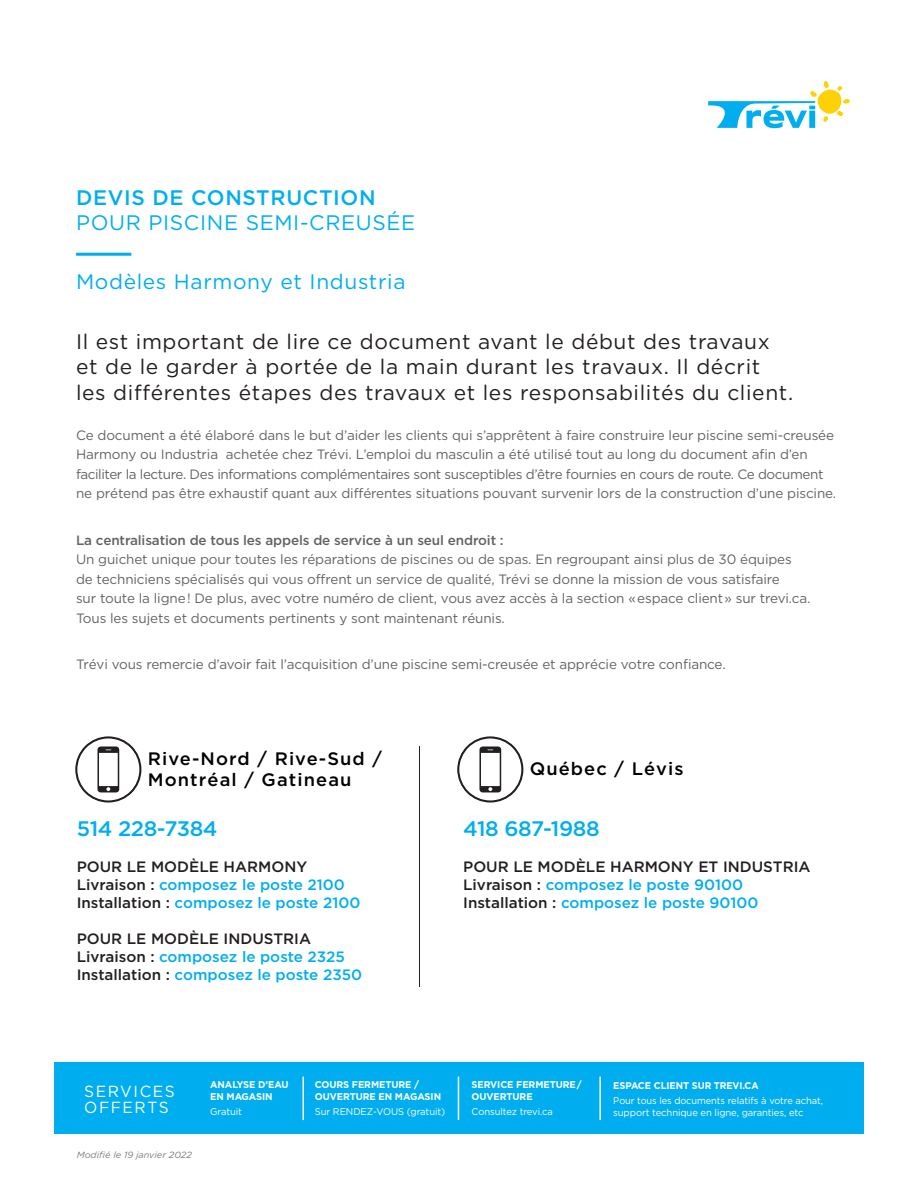
<style>
.page{position:relative;width:918px;height:1188px;background:#fff}
.page>*{position:absolute;margin:0;border:0;box-sizing:border-box;transform-origin:0 0}
.t1{font:21px/25.5px "Gotham";letter-spacing:.03em;color:#231f20}
.t2{font:21px "Gotham";letter-spacing:.03em;color:#00aeef}
.t3{font:500 21px "Gotham";letter-spacing:-.02em;color:#00aeef}
.t4{font:500 21px "Gotham";letter-spacing:.015em;color:#00aeef}
.t5{font:500 18px/21.6px "Gotham";letter-spacing:.06em;color:#000}
.t6{font:16.05px/16px "Gotham";letter-spacing:.1em;color:#fff}
.t7{font:500 15px/18px "Gotham";color:#231f20}
.t8{font:13.5px/19.5px "Gotham";letter-spacing:-.01em;color:#636366}
.t9{font:500 13.5px "Gotham";letter-spacing:-.01em;color:#636366}
.t10{font:700 9.75px/12px "Gotham";letter-spacing:-.01em;color:#fff}
.t11{font:9.75px/12px "Gotham";letter-spacing:-.01em;color:#fff;scale:.95 1}
.t12{font:9.75px "Gotham";letter-spacing:-.01em;color:#fff}
.t13{font:italic 9px "Gotham";color:#797b7e}
.s1{color:#00aeef}
</style>
<div class="page">
<svg style="left:708px;top:81px;width:142px;height:47px"></svg>
<hr style="left:76px;top:253px;width:55px;height:3px;background:#00aeef">
<div style="left:54px;top:1063px;width:810px;height:71px;background:#00aeef"></div>
<hr style="left:302px;top:1077px;width:2px;height:43px;background:#fff">
<hr style="left:458px;top:1077px;width:1px;height:43px;background:#fff">
<hr style="left:599px;top:1077px;width:2px;height:43px;background:#fff">
<hr style="left:420px;top:746px;width:1px;height:241px;background:#231f20">
<svg style="left:75px;top:736px;width:67px;height:67px"></svg>
<svg style="left:457px;top:736px;width:67px;height:67px"></svg>
<h1 class="t4" style="left:76px;top:185px;width:301px">DEVIS DE CONSTRUCTION</h1>
<h1 class="t2" style="left:76px;top:211px;width:341px">POUR PISCINE SEMI-CREUSÉE</h1>
<h1 class="t2" style="left:76px;top:270px;width:331px">Modèles Harmony et Industria</h1>
<h1 class="t1" style="left:76px;top:328px;width:719px">Il est important de lire ce document avant le début des travaux et de le garder à portée de la main durant les travaux. Il décrit les différentes étapes des travaux et les responsabilités du client.</h1>
<p class="t8" style="left:76px;top:425px;width:762px">Ce document a été élaboré dans le but d’aider les clients qui s’apprêtent à faire construire leur piscine semi-creusée Harmony ou Industria achetée chez Trévi. L’emploi du masculin a été utilisé tout au long du document afin d’en faciliter la lecture. Des informations complémentaires sont susceptibles d’être fournies en cours de route. Ce document ne prétend pas être exhaustif quant aux différentes situations pouvant survenir lors de la construction d’une piscine.</p>
<p class="t9" style="left:76px;top:532px;width:429px">La centralisation de tous les appels de service à un seul endroit :</p>
<p class="t8" style="left:76px;top:550px;width:736px">Un guichet unique pour toutes les réparations de piscines ou de spas. En regroupant ainsi plus de 30 équipes de techniciens spécialisés qui vous offrent un service de qualité, Trévi se donne la mission de vous satisfaire<br>sur toute la ligne ! De plus, avec votre numéro de client, vous avez accès à la section « espace client » sur trevi.ca.<br>Tous les sujets et documents pertinents y sont maintenant réunis.</p>
<p class="t8" style="left:76px;top:655px;width:651px">Trévi vous remercie d’avoir fait l’acquisition d’une piscine semi-creusée et apprécie votre confiance.</p>
<h2 class="t5" style="left:148px;top:747px;width:236px">Rive-Nord / Rive-Sud /<br>Montréal / Gatineau</h2>
<h2 class="t5" style="left:530px;top:758px;width:155px">Québec / Lévis</h2>
<h1 class="t3" style="left:77px;top:817px;width:142px">514 228-7384</h1>
<p class="t7" style="left:77px;top:858px;width:285px">POUR LE MODÈLE HARMONY<br>Livraison : <span class="s1">composez le poste 2100<br></span>Installation : <span class="s1">composez le poste 2100</span></p>
<p class="t7" style="left:77px;top:930px;width:287px">POUR LE MODÈLE INDUSTRIA<br>Livraison : <span class="s1">composez le poste 2325<br></span>Installation : <span class="s1">composez le poste 2350</span></p>
<h1 class="t3" style="left:463px;top:817px;width:138px">418 687-1988</h1>
<p class="t7" style="left:463px;top:858px;width:349px">POUR LE MODÈLE HARMONY ET INDUSTRIA<br>Livraison : <span class="s1">composez le poste 90100<br></span>Installation : <span class="s1">composez le poste 90100</span></p>
<p class="t6" style="left:84px;top:1083px;width:92px">SERVICES<br>OFFERTS</p>
<p class="t10" style="left:315px;top:1079px;width:128px">COURS FERMETURE /<br>OUVERTURE EN MAGASIN</p>
<p class="t10" style="left:210px;top:1079px;width:80px">ANALYSE D’EAU<br>EN MAGASIN</p>
<p class="t12" style="left:210px;top:1106px;width:33px">Gratuit</p>
<p class="t12" style="left:315px;top:1106px;width:132px">Sur RENDEZ-VOUS (gratuit)</p>
<p class="t13" style="left:77px;top:1150px;width:117px">Modifié le 19 janvier 2022</p>
<p class="t10" style="left:472px;top:1079px;width:112px">SERVICE FERMETURE /<br>OUVERTURE</p>
<p class="t12" style="left:472px;top:1106px;width:83px">Consultez trevi.ca</p>
<p class="t10" style="left:613px;top:1079px;width:147px">ESPACE CLIENT SUR TREVI.CA</p>
<p class="t11" style="left:613px;top:1094px;width:223px">Pour tous les documents relatifs à votre achat, support technique en ligne, garanties, etc</p>
</div>
